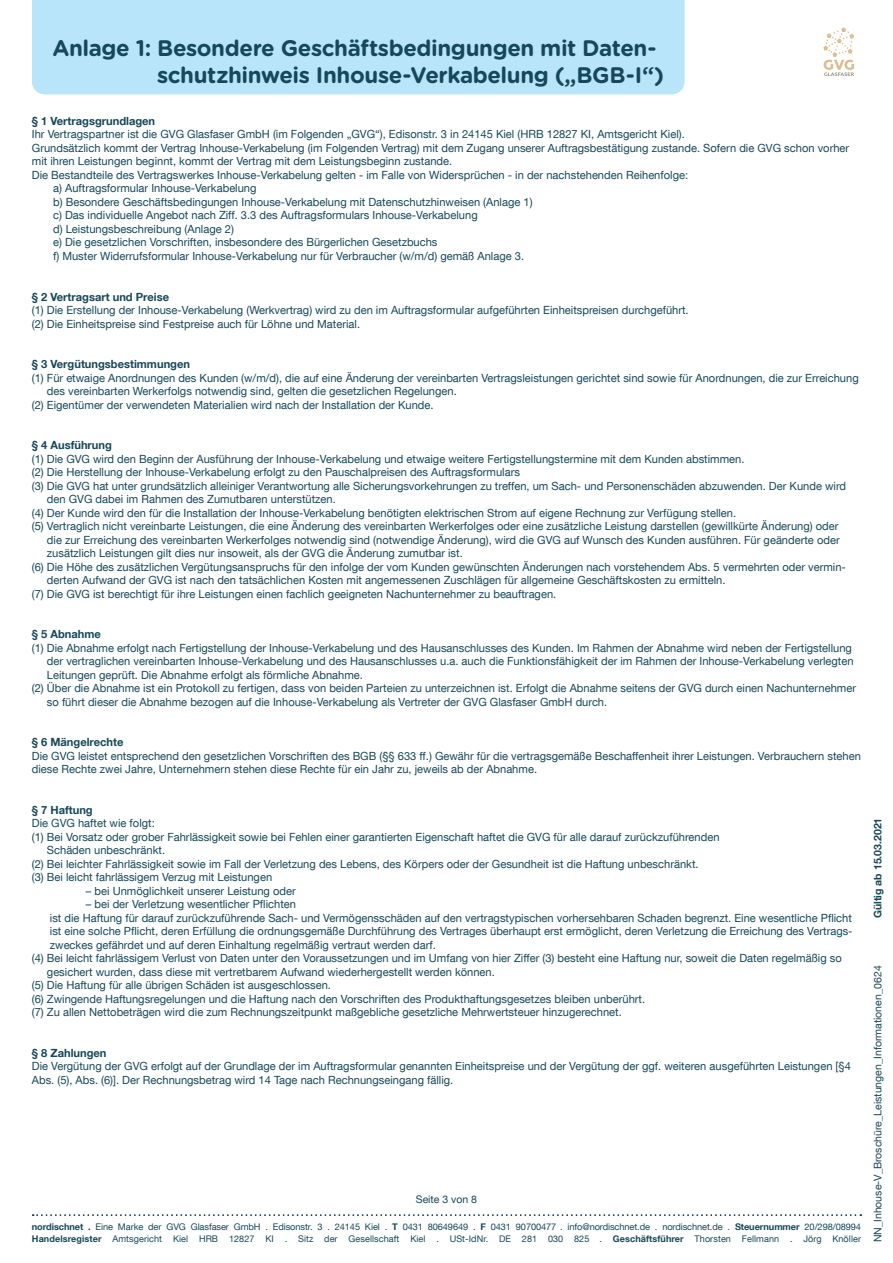
<style>
.page{position:relative;width:893px;height:1263px;background:#fff}
.page>*{position:absolute;margin:0;border:0;box-sizing:border-box;transform-origin:0 0}
.t1{font:700 22.5px/27px "Gotham Rounded";letter-spacing:-.02em;color:#174859}
.t2{font:11.25px/13.5px "Helvetica Neue LT Com";color:#174859}
.t3{font:700 11.25px "Helvetica Neue LT Com";color:#174859}
.t4{font:10.5px "Helvetica Neue LT Com";color:#174859}
.t5{font:700 10.5px "Helvetica Neue LT Com";color:#174859}
.t6{font:9.15px/11.2px "Helvetica Neue LT Com";letter-spacing:-.01em;color:#174859}
.s1{font-weight:700}
</style>
<div class="page">
<div style="left:32px;top:0;width:653px;height:94px;background:#b9e5fa"></div>
<svg style="left:823px;top:27px;width:31px;height:49px"></svg>
<svg style="left:33px;top:1214px;width:828px;height:2px"></svg>
<p class="t1" style="left:157px;top:33px;width:508px;text-indent:-105px">Anlage 1: Besondere Geschäftsbedingungen mit Daten&shy;schutzhinweis Inhouse-Verkabelung („BGB-I“)</p>
<p class="t3" style="left:32px;top:114px;width:125px">§ 1 Vertragsgrundlagen</p>
<p class="t2" style="left:32px;top:127px;width:654px">Ihr Vertragspartner ist die GVG Glasfaser GmbH (im Folgenden „GVG“), Edisonstr. 3 in 24145 Kiel (HRB 12827 KI, Amtsgericht Kiel).</p>
<p class="t2" style="left:32px;top:141px;width:819px">Grundsätzlich kommt der Vertrag Inhouse-Verkabelung (im Folgenden Vertrag) mit dem Zugang unserer Auftragsbestätigung zustande. Sofern die GVG schon vorher mit ihren Leistungen beginnt, kommt der Vertrag mit dem Leistungsbeginn zustande.</p>
<p class="t2" style="left:32px;top:168px;width:658px">Die Bestandteile des Vertragswerkes Inhouse-Verkabelung gelten - im Falle von Widersprüchen - in der nachstehenden Reihenfolge:</p>
<p class="t2" style="left:53px;top:181px;width:205px">a) Auftragsformular Inhouse-Verkabelung</p>
<p class="t2" style="left:53px;top:195px;width:481px">b) Besondere Geschäftsbedingungen Inhouse-Verkabelung mit Datenschutzhinweisen (Anlage 1)</p>
<p class="t2" style="left:53px;top:208px;width:426px">c) Das individuelle Angebot nach Ziff. 3.3 des Auftragsformulars Inhouse-Verkabelung</p>
<p class="t2" style="left:53px;top:222px;width:182px">d) Leistungsbeschreibung (Anlage 2)</p>
<p class="t2" style="left:53px;top:235px;width:386px">e) Die gesetzlichen Vorschriften, insbesondere des Bürgerlichen Gesetzbuchs</p>
<p class="t2" style="left:53px;top:249px;width:472px">f) Muster Widerrufsformular Inhouse-Verkabelung nur für Verbraucher (w/m/d) gemäß Anlage 3.</p>
<p class="t3" style="left:32px;top:289px;width:139px">§ 2 Vertragsart und Preise</p>
<p class="t2" style="left:32px;top:303px;width:658px">(1) Die Erstellung der Inhouse-Verkabelung (Werkvertrag) wird zu den im Auftragsformular aufgeführten Einheitspreisen durchgeführt.</p>
<p class="t2" style="left:32px;top:316px;width:330px">(2) Die Einheitspreise sind Festpreise auch für Löhne und Material.</p>
<p class="t3" style="left:32px;top:357px;width:160px">§ 3 Vergütungsbestimmungen</p>
<p class="t2" style="left:47px;top:370px;width:813px;text-indent:-15px">(1) Für etwaige Anordnungen des Kunden (w/m/d), die auf eine Änderung der vereinbarten Vertragsleistungen gerichtet sind sowie für Anordnungen, die zur Erreichung des vereinbarten Werkerfolgs notwendig sind, gelten die gesetzlichen Regelungen.</p>
<p class="t2" style="left:32px;top:397px;width:403px">(2) Eigentümer der verwendeten Materialien wird nach der Installation der Kunde.</p>
<p class="t3" style="left:32px;top:438px;width:82px">§ 4 Ausführung</p>
<p class="t2" style="left:32px;top:451px;width:714px">(1) Die GVG wird den Beginn der Ausführung der Inhouse-Verkabelung und etwaige weitere Fertigstellungstermine mit dem Kunden abstimmen.</p>
<p class="t2" style="left:32px;top:465px;width:490px">(2) Die Herstellung der Inhouse-Verkabelung erfolgt zu den Pauschalpreisen des Auftragsformulars</p>
<p class="t2" style="left:47px;top:478px;width:801px;text-indent:-15px">(3) Die GVG hat unter grundsätzlich alleiniger Verantwortung alle Sicherungsvorkehrungen zu treffen, um Sach- und Personenschäden abzuwenden. Der Kunde wird den GVG dabei im Rahmen des Zumutbaren unterstützen.</p>
<p class="t2" style="left:32px;top:505px;width:706px">(4) Der Kunde wird den für die Installation der Inhouse-Verkabelung benötigten elektrischen Strom auf eigene Rechnung zur Verfügung stellen.</p>
<p class="t2" style="left:47px;top:519px;width:794px;text-align:justify;text-indent:-15px">(5) Vertraglich nicht vereinbarte Leistungen, die eine Änderung des vereinbarten Werkerfolges oder eine zusätzliche Leistung darstellen (gewillkürte Änderung) oder die zur Erreichung des vereinbarten Werkerfolges notwendig sind (notwendige Änderung), wird die GVG auf Wunsch des Kunden ausführen. Für geänderte oder zusätzlich Leistungen gilt dies nur insoweit, als der GVG die Änderung zumutbar ist.</p>
<p class="t2" style="left:47px;top:559px;width:800px;text-indent:-15px">(6) Die Höhe des zusätzlichen Vergütungsanspruchs für den infolge der vom Kunden gewünschten Änderungen nach vorstehendem Abs. 5 vermehrten oder vermin&shy;derten Aufwand der GVG ist nach den tatsächlichen Kosten mit angemessenen Zuschlägen für allgemeine Geschäftskosten zu ermitteln.</p>
<p class="t2" style="left:32px;top:586px;width:526px">(7) Die GVG ist berechtigt für ihre Leistungen einen fachlich geeigneten Nachunternehmer zu beauftragen.</p>
<p class="t3" style="left:32px;top:627px;width:71px">§ 5 Abnahme</p>
<p class="t2" style="left:47px;top:640px;width:808px;text-indent:-15px">(1) Die Abnahme erfolgt nach Fertigstellung der Inhouse-Verkabelung und des Hausanschlusses des Kunden. Im Rahmen der Abnahme wird neben der Fertigstellung der vertraglichen vereinbarten Inhouse-Verkabelung und des Hausanschlusses u.a. auch die Funktionsfähigkeit der im Rahmen der Inhouse-Verkabelung verlegten<br>Leitungen geprüft. Die Abnahme erfolgt als förmliche Abnahme.</p>
<p class="t2" style="left:47px;top:681px;width:811px;text-indent:-15px">(2) Über die Abnahme ist ein Protokoll zu fertigen, dass von beiden Parteien zu unterzeichnen ist. Erfolgt die Abnahme seitens der GVG durch einen Nachunternehmer so führt dieser die Abnahme bezogen auf die Inhouse-Verkabelung als Vertreter der GVG Glasfaser GmbH durch.</p>
<p class="t3" style="left:32px;top:735px;width:93px">§ 6 Mängelrechte</p>
<p class="t2" style="left:32px;top:748px;width:831px">Die GVG leistet entsprechend den gesetzlichen Vorschriften des BGB (§§ 633 ff.) Gewähr für die vertragsgemäße Beschaffenheit ihrer Leistungen. Verbrauchern stehen diese Rechte zwei Jahre, Unternehmern stehen diese Rechte für ein Jahr zu, jeweils ab der Abnahme.</p>
<p class="t3" style="left:32px;top:802px;width:62px">§ 7 Haftung</p>
<p class="t2" style="left:32px;top:816px;width:124px">Die GVG haftet wie folgt:</p>
<p class="t2" style="left:47px;top:829px;width:674px;text-indent:-15px">(1) Bei Vorsatz oder grober Fahrlässigkeit sowie bei Fehlen einer garantierten Eigenschaft haftet die GVG für alle darauf zurückzuführenden<br>Schäden unbeschränkt.</p>
<p class="t2" style="left:32px;top:856px;width:668px">(2) Bei leichter Fahrlässigkeit sowie im Fall der Verletzung des Lebens, des Körpers oder der Gesundheit ist die Haftung unbeschränkt.</p>
<p class="t2" style="left:32px;top:870px;width:242px">(3) Bei leicht fahrlässigem Verzug mit Leistungen</p>
<p class="t2" style="left:86px;top:883px;width:211px">– bei Unmöglichkeit unserer Leistung oder</p>
<p class="t2" style="left:50px;top:897px;width:804px;text-indent:36px">– bei der Verletzung wesentlicher Pflichten<br>ist die Haftung für darauf zurückzuführende Sach- und Vermögensschäden auf den vertragstypischen vorhersehbaren Schaden begrenzt. Eine wesentliche Pflicht ist eine solche Pflicht, deren Erfüllung die ordnungsgemäße Durchführung des Vertrages überhaupt erst ermöglicht, deren Verletzung die Erreichung des Vertrags&shy;zweckes gefährdet und auf deren Einhaltung regelmäßig vertraut werden darf.</p>
<p class="t2" style="left:47px;top:951px;width:796px;text-indent:-15px">(4) Bei leicht fahrlässigem Verlust von Daten unter den Voraussetzungen und im Umfang von hier Ziffer (3) besteht eine Haftung nur, soweit die Daten regelmäßig so gesichert wurden, dass diese mit vertretbarem Aufwand wiederhergestellt werden können.</p>
<p class="t2" style="left:32px;top:978px;width:301px">(5) Die Haftung für alle übrigen Schäden ist ausgeschlossen.</p>
<p class="t2" style="left:32px;top:991px;width:615px">(6) Zwingende Haftungsregelungen und die Haftung nach den Vorschriften des Produkthaftungsgesetzes bleiben unberührt.</p>
<p class="t2" style="left:32px;top:1005px;width:591px">(7) Zu allen Nettobeträgen wird die zum Rechnungszeitpunkt maßgebliche gesetzliche Mehrwertsteuer hinzugerechnet.</p>
<p class="t3" style="left:32px;top:1045px;width:76px">§ 8 Zahlungen</p>
<p class="t2" style="left:32px;top:1059px;width:820px">Die Vergütung der GVG erfolgt auf der Grundlage der im Auftragsformular genannten Einheitspreise und der Vergütung der ggf. weiteren ausgeführten Leistungen [§4<br>Abs. (5), Abs. (6)]. Der Rechnungsbetrag wird 14 Tage nach Rechnungseingang fällig.</p>
<p class="t4" style="left:416px;top:1193px;width:63px">Seite 3 von 8</p>
<p class="t6" style="left:32px;top:1221px;width:831px"><span class="s1">nordischnet .</span> Eine Marke der GVG Glasfaser GmbH . Edisonstr. 3 . 24145 Kiel . <span class="s1">T</span> 0431 80649649 . <span class="s1">F</span> 0431 90700477 . info@nordischnet.de . nordischnet.de . <span class="s1">Steuernummer</span> 20/298/08994<br><span class="s1">Handelsregister</span> Amtsgericht Kiel HRB 12827 KI . Sitz der Gesellschaft Kiel . USt-IdNr. DE 281 030 825 . <span class="s1">Geschäftsführer</span> Thorsten Fellmann . Jörg Knöller</p>
<p class="t5" style="left:871px;top:918px;width:102px;rotate:-90deg">Gültig ab 15.03.2021</p>
<p class="t4" style="left:871px;top:1242px;width:278px;rotate:-90deg">NN_Inhouse-V_Broschüre_Leistungen_Informationen_0624</p>
</div>
